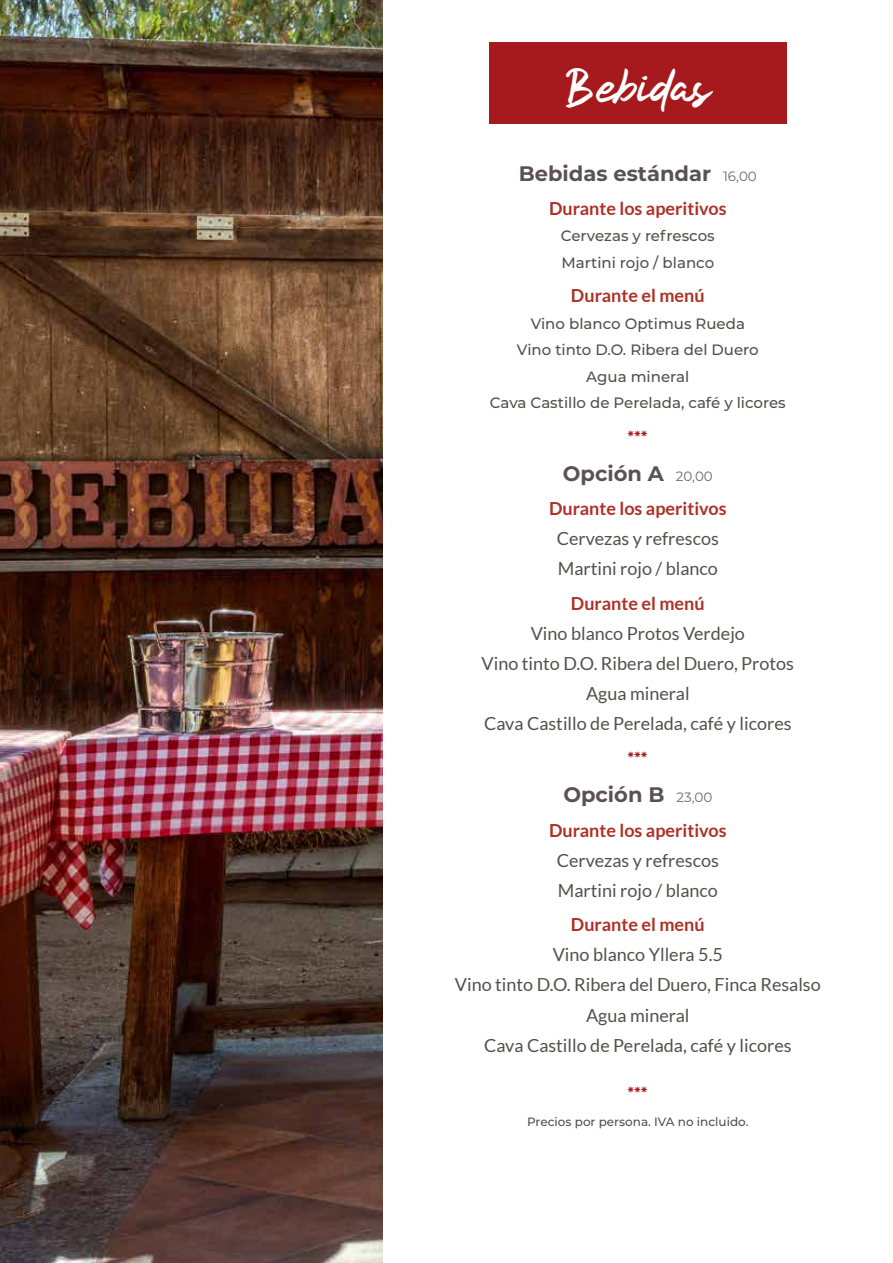
<style>
.page{position:relative;width:893px;height:1263px;background:#fff}
.page>*{position:absolute;margin:0;border:0;box-sizing:border-box;transform-origin:0 0}
.t1{font:45px "Kindson Free";letter-spacing:-.02em;color:#fff}
.t2{font:700 21px "Montserrat";color:#5a5157}
.t3{font:18px/30.2px "Lato";color:#525149}
.t4{font:700 18px "Lato";color:#ad3127}
.t5{font:18px "Adonais";color:#a6191c}
.t6{font:500 15px/26.5px "Montserrat";color:#525149}
.t7{font:500 12px "Montserrat";color:#525149}
.s1{font-weight:400;font-size:13.5px;color:#6b6b6a}
</style>
<div class="page">
<img style="left:0;top:0;width:383px;height:1263px">
<div style="left:489px;top:43px;width:298px;height:81px;background:#a6191c"></div>
<h1 class="t1" style="left:566px;top:66px;width:145px">Bebidas</h1>
<p class="t2" style="left:519px;top:158px;width:240px">Bebidas estándar <span class="s1">16,00</span></p>
<p class="t4" style="left:549px;top:198px;width:179px">Durante los aperitivos</p>
<p class="t6" style="left:561px;top:222px;width:155px">Cervezas y refrescos<br>Martini rojo / blanco</p>
<p class="t4" style="left:571px;top:285px;width:135px">Durante el menú</p>
<p class="t6" style="left:490px;top:310px;width:297px;text-align:center">Vino blanco Optimus Rueda<br>Vino tinto D.O. Ribera del Duero<br>Agua mineral<br>Cava Castillo de Perelada, café y licores</p>
<p class="t5" style="left:628px;top:428px;width:21px">***</p>
<p class="t2" style="left:563px;top:458px;width:152px">Opción A <span class="s1">20,00</span></p>
<p class="t4" style="left:549px;top:498px;width:179px">Durante los aperitivos</p>
<p class="t3" style="left:557px;top:523px;width:164px">Cervezas y refrescos<br>Martini rojo / blanco</p>
<p class="t4" style="left:571px;top:593px;width:135px">Durante el menú</p>
<p class="t3" style="left:482px;top:618px;width:314px;text-align:center">Vino blanco Protos Verdejo<br>Vino tinto D.O. Ribera del Duero, Protos<br>Agua mineral<br>Cava Castillo de Perelada, café y licores</p>
<p class="t5" style="left:628px;top:750px;width:21px">***</p>
<p class="t2" style="left:563px;top:780px;width:150px">Opción B <span class="s1">23,00</span></p>
<p class="t4" style="left:549px;top:820px;width:179px">Durante los aperitivos</p>
<p class="t3" style="left:557px;top:845px;width:164px">Cervezas y refrescos<br>Martini rojo / blanco</p>
<p class="t4" style="left:571px;top:914px;width:135px">Durante el menú</p>
<p class="t3" style="left:455px;top:939px;width:367px;text-align:center">Vino blanco Yllera 5.5<br>Vino tinto D.O. Ribera del Duero, Finca Resalso<br>Agua mineral<br>Cava Castillo de Perelada, café y licores</p>
<p class="t5" style="left:628px;top:1084px;width:21px">***</p>
<p class="t7" style="left:527px;top:1113px;width:223px">Precios por persona. IVA no incluido.</p>
</div>
